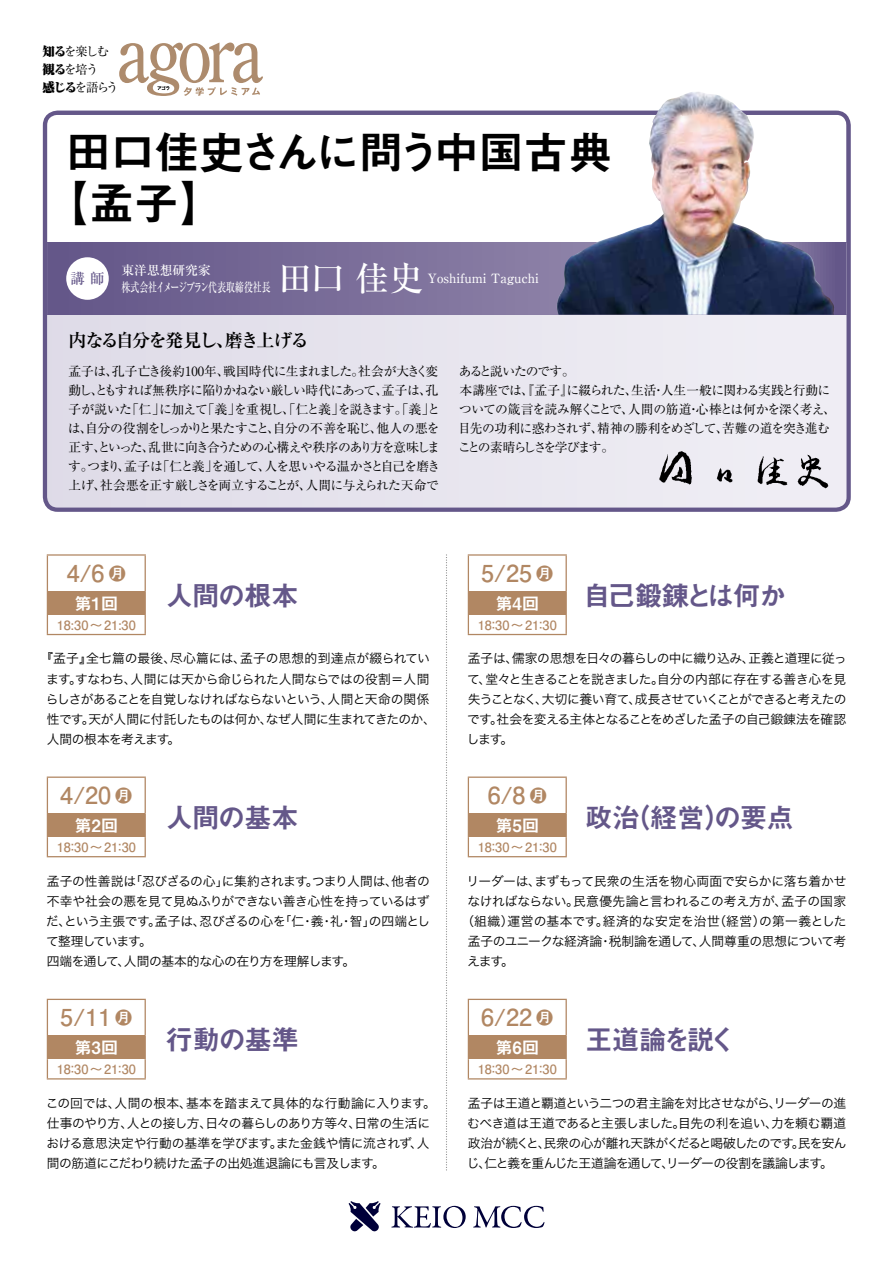
<style>
.page{position:relative;width:893px;height:1263px;background:#fff}
.page>*{position:absolute;margin:0;border:0;box-sizing:border-box;transform-origin:0 0}
.t1{font:44.7px/51px "Midashi Go Pr 5 MB31";letter-spacing:-.01em;color:#000}
.t2{font:500 34.05px "Ryumin Pr 5";color:#fff}
.t3{font:27.6px "Midashi Go Pr 5 MB31";letter-spacing:-.05em;color:#645789}
.t4{font:700 23.4px "Futo Go B101 Pr 5";color:#b18763}
.t5{font:700 18px "Ryumin Pr 5";letter-spacing:-.085em;color:#000}
.t6{font:16.95px "Midashi Go Pr 5 MB31";color:#fff}
.t7{font:500 14.85px "Ryumin Pr 5";color:#645789}
.t8{font:12.75px/20.2px "Hira Kaku Pro W3";letter-spacing:-.035em;color:#000}
.t9{font:12.75px/19.2px "Ryumin Pr 5";letter-spacing:-.07em;color:#000}
.t10{font:700 12.75px "Futo Go B101 Pr 5";color:#b18763}
.t11{font:500 12.75px/17px "Ryumin Pr 5";color:#fff}
.t12{font:12.75px "Hira Kaku Pro W3";letter-spacing:.015em;color:#000}
.t13{font:12.75px "Hira Kaku Pro W3";color:#000}
.t14{font:12.45px/18.1px "Ryumin Pr 5";letter-spacing:-.13em;color:#000}
.s1{font-weight:900}
.s2{font-family:"Midashi Go Pr 5 MB31";font-weight:400;font-size:16.95px}
</style>
<div class="page">
<svg style="left:391px;top:1206px;width:75px;height:22px"></svg>
<svg style="left:473px;top:1206px;width:71px;height:22px"></svg>
<svg style="left:349px;top:1201px;width:32px;height:30px"></svg>
<svg style="left:119px;top:43px;width:144px;height:53px"></svg>
<svg style="left:48px;top:315px;width:798px;height:192px;background:#e7e4ee"></svg>
<svg style="left:48px;top:242px;width:798px;height:73px;background:#776a96"></svg>
<hr style="left:45px;top:115px;width:2px;height:127px;background:#645789">
<hr style="left:45px;top:113px;width:804px;height:2px;background:#645789">
<hr style="left:846px;top:115px;width:3px;height:127px;background:#645789">
<div style="left:66px;top:257px;width:43px;height:43px;background:#fff;border-radius:50%"></div>
<div style="left:43px;top:111px;width:808px;height:401px;border:4px solid #645789;border-radius:13px"></div>
<img style="left:556px;top:92px;width:278px;height:223px">
<img style="left:659px;top:450px;width:170px;height:38px">
<div style="left:47px;top:813px;width:98px;height:24px;background:#b18763"></div>
<hr style="left:47px;top:778px;width:1px;height:35px;background:#b18763">
<hr style="left:47px;top:776px;width:99px;height:2px;background:#b18763">
<hr style="left:145px;top:778px;width:1px;height:35px;background:#b18763">
<svg style="left:47px;top:837px;width:1px;height:19px"></svg>
<svg style="left:145px;top:813px;width:1px;height:43px"></svg>
<hr style="left:47px;top:856px;width:99px;height:1px;background:#b18763">
<div style="left:468px;top:813px;width:98px;height:24px;background:#b18763"></div>
<hr style="left:468px;top:778px;width:1px;height:35px;background:#b18763">
<hr style="left:468px;top:776px;width:99px;height:2px;background:#b18763">
<hr style="left:566px;top:778px;width:1px;height:35px;background:#b18763">
<svg style="left:468px;top:837px;width:1px;height:19px"></svg>
<svg style="left:566px;top:813px;width:1px;height:43px"></svg>
<hr style="left:468px;top:856px;width:99px;height:1px;background:#b18763">
<div style="left:47px;top:1035px;width:98px;height:24px;background:#b18763"></div>
<hr style="left:47px;top:1000px;width:1px;height:35px;background:#b18763">
<hr style="left:47px;top:999px;width:99px;height:1px;background:#b18763">
<hr style="left:145px;top:1000px;width:1px;height:35px;background:#b18763">
<svg style="left:47px;top:1059px;width:1px;height:19px"></svg>
<svg style="left:145px;top:1035px;width:1px;height:43px"></svg>
<hr style="left:47px;top:1078px;width:99px;height:1px;background:#b18763">
<div style="left:468px;top:1035px;width:98px;height:24px;background:#b18763"></div>
<hr style="left:468px;top:1000px;width:1px;height:35px;background:#b18763">
<hr style="left:468px;top:999px;width:99px;height:1px;background:#b18763">
<hr style="left:566px;top:1000px;width:1px;height:35px;background:#b18763">
<svg style="left:468px;top:1059px;width:1px;height:19px"></svg>
<svg style="left:566px;top:1035px;width:1px;height:43px"></svg>
<hr style="left:468px;top:1078px;width:99px;height:1px;background:#b18763">
<div style="left:468px;top:591px;width:98px;height:24px;background:#b18763"></div>
<hr style="left:468px;top:556px;width:1px;height:35px;background:#b18763">
<hr style="left:468px;top:554px;width:99px;height:2px;background:#b18763">
<hr style="left:566px;top:556px;width:1px;height:35px;background:#b18763">
<svg style="left:468px;top:615px;width:1px;height:19px"></svg>
<svg style="left:566px;top:591px;width:1px;height:43px"></svg>
<hr style="left:468px;top:634px;width:99px;height:1px;background:#b18763">
<svg style="left:446px;top:555px;width:1px;height:616px"></svg>
<div style="left:47px;top:591px;width:98px;height:24px;background:#b18763"></div>
<hr style="left:47px;top:556px;width:1px;height:35px;background:#b18763">
<hr style="left:47px;top:554px;width:99px;height:2px;background:#b18763">
<hr style="left:145px;top:556px;width:1px;height:35px;background:#b18763">
<svg style="left:47px;top:615px;width:1px;height:19px"></svg>
<svg style="left:145px;top:591px;width:1px;height:43px"></svg>
<hr style="left:47px;top:634px;width:99px;height:1px;background:#b18763">
<p class="t14" style="left:43px;top:41px;width:77px"><span class="s1">知る</span>を楽しむ<span class="s1">観る</span>を培う<br><span class="s1">感じる</span>を語らう</p>
<h1 class="t1" style="left:44px;top:124px;width:570px;text-indent:22px">田口佳史さんに問う中国古典【孟子】</h1>
<p class="t7" style="left:70px;top:267px;width:36px">講 師</p>
<p class="t11" style="left:122px;top:261px;width:151px">東洋思想研究家<br>株式会社イメージプラン代表取締役社長</p>
<h2 class="t2" style="left:278px;top:252px;width:146px">田口 佳史</h2>
<p class="t11" style="left:427px;top:269px;width:113px">Yoshifumi Taguchi</p>
<h3 class="t5" style="left:68px;top:326px;width:242px">内なる自分を発見し、磨き上げる</h3>
<p class="t9" style="left:68px;top:360px;width:374px">孟子は、孔子亡き後約100年、戦国時代に生まれました。社会が大きく変動し、ともすれば無秩序に陥りかねない厳しい時代にあって、孟子は、孔子が説いた「仁」に加えて「義」を重視し、「仁と義」を説きます。「義」とは、自分の役割をしっかりと果たすこと、自分の不善を恥じ、他人の悪を正す、といった、乱世に向き合うための心構えや秩序のあり方を意味します。つまり、孟子は「仁と義」を通して、人を思いやる温かさと自己を磨き上げ、社会悪を正す厳しさを両立することが、人間に与えられた天命で</p>
<p class="t9" style="left:458px;top:360px;width:379px">あると説いたのです。<br>本講座では、『孟子』に綴られた、生活・人生一般に関わる実践と行動についての箴言を読み解くことで、人間の筋道・心棒とは何かを深く考え、目先の功利に惑わされず、精神の勝利をめざして、苦難の道を突き進むことの素晴らしさを学びます。</p>
<h3 class="t4" style="left:67px;top:554px;width:60px">4/6 <span class="s2">月</span></h3>
<h3 class="t6" style="left:75px;top:589px;width:45px">第1回</h3>
<p class="t10" style="left:57px;top:614px;width:81px">18:30～ 21:30</p>
<h3 class="t3" style="left:165px;top:573px;width:135px">人間の根本</h3>
<p class="t8" style="left:46px;top:647px;width:391px;text-indent:-6px">『孟子』全七篇の最後、尽心篇には、孟子の思想的到達点が綴られています。すなわち、人間には天から命じられた人間ならではの役割＝人間らしさがあることを自覚しなければならないという、人間と天命の関係性です。天が人間に付託したものは何か、なぜ人間に生まれてきたのか、人間の根本を考えます。</p>
<h3 class="t4" style="left:60px;top:776px;width:73px">4/20 <span class="s2">月</span></h3>
<h3 class="t6" style="left:75px;top:812px;width:45px">第2回</h3>
<p class="t10" style="left:57px;top:837px;width:81px">18：30〜21：30</p>
<h3 class="t3" style="left:165px;top:795px;width:135px">人間の基本</h3>
<p class="t8" style="left:46px;top:870px;width:386px">孟子の性善説は「忍びざるの心」に集約されます。つまり人間は、他者の不幸や社会の悪を見て見ぬふりができない善き心性を持っているはずだ、という主張です。孟子は、忍びざるの心を「仁・義・礼・智」の四端として整理しています。<br>四端を通して、人間の基本的な心の在り方を理解します。</p>
<h3 class="t4" style="left:60px;top:999px;width:73px">5/11 <span class="s2">月</span></h3>
<h3 class="t6" style="left:75px;top:1034px;width:45px">第3回</h3>
<p class="t10" style="left:57px;top:1059px;width:81px">18：30〜21：30</p>
<h3 class="t3" style="left:166px;top:1018px;width:135px">行動の基準</h3>
<p class="t8" style="left:46px;top:1092px;width:392px">この回では、人間の根本、基本を踏まえて具体的な行動論に入ります。仕事のやり方、人との接し方、日々の暮らしのあり方等々、日常の生活における意思決定や行動の基準を学びます。また金銭や情に流されず、人間の筋道にこだわり続けた孟子の出処進退論にも言及します。</p>
<h3 class="t4" style="left:481px;top:554px;width:73px">5/25 <span class="s2">月</span></h3>
<h3 class="t6" style="left:496px;top:589px;width:45px">第4回</h3>
<p class="t10" style="left:478px;top:614px;width:81px">18：30〜21：30</p>
<h3 class="t3" style="left:583px;top:573px;width:205px">自己鍛錬とは何か</h3>
<p class="t8" style="left:467px;top:647px;width:382px;text-align:justify">孟子は、儒家の思想を日々の暮らしの中に織り込み、正義と道理に従って、堂々と生きることを説きました。自分の内部に存在する善き心を見失うことなく、大切に養い育て、成長させていくことができると考えたのです。社会を変える主体となることをめざした孟子の自己鍛錬法を確認します。</p>
<h3 class="t4" style="left:488px;top:776px;width:60px">6/8 <span class="s2">月</span></h3>
<h3 class="t6" style="left:496px;top:812px;width:45px">第5回</h3>
<p class="t10" style="left:478px;top:837px;width:81px">18：30〜21：30</p>
<h3 class="t3" style="left:585px;top:795px;width:211px">政治（経営）の要点</h3>
<p class="t8" style="left:467px;top:870px;width:381px">リーダーは、まずもって民衆の生活を物心両面で安らかに落ち着かせ</p>
<p class="t13" style="left:467px;top:890px;width:380px">なければならない。民意優先論と言われるこの考え方が、孟子の国家</p>
<p class="t12" style="left:461px;top:910px;width:387px">（組織）運営の基本です。経済的な安定を治世（経営）の第一義とした</p>
<p class="t8" style="left:468px;top:930px;width:380px">孟子のユニークな経済論・税制論を通して、人間尊重の思想について考</p>
<p class="t8" style="left:467px;top:950px;width:48px">えます。</p>
<h3 class="t4" style="left:481px;top:999px;width:73px">6/22 <span class="s2">月</span></h3>
<h3 class="t6" style="left:496px;top:1034px;width:45px">第6回</h3>
<p class="t10" style="left:478px;top:1059px;width:81px">18：30〜21：30</p>
<h3 class="t3" style="left:585px;top:1018px;width:153px">王道論を説く</h3>
<p class="t8" style="left:467px;top:1092px;width:382px;text-align:justify">孟子は王道と覇道という二つの君主論を対比させながら、リーダーの進むべき道は王道であると主張しました。目先の利を追い、力を頼む覇道政治が続くと、民衆の心が離れ天誅がくだると喝破したのです。民を安んじ、仁と義を重んじた王道論を通して、リーダーの役割を議論します。</p>
</div>
